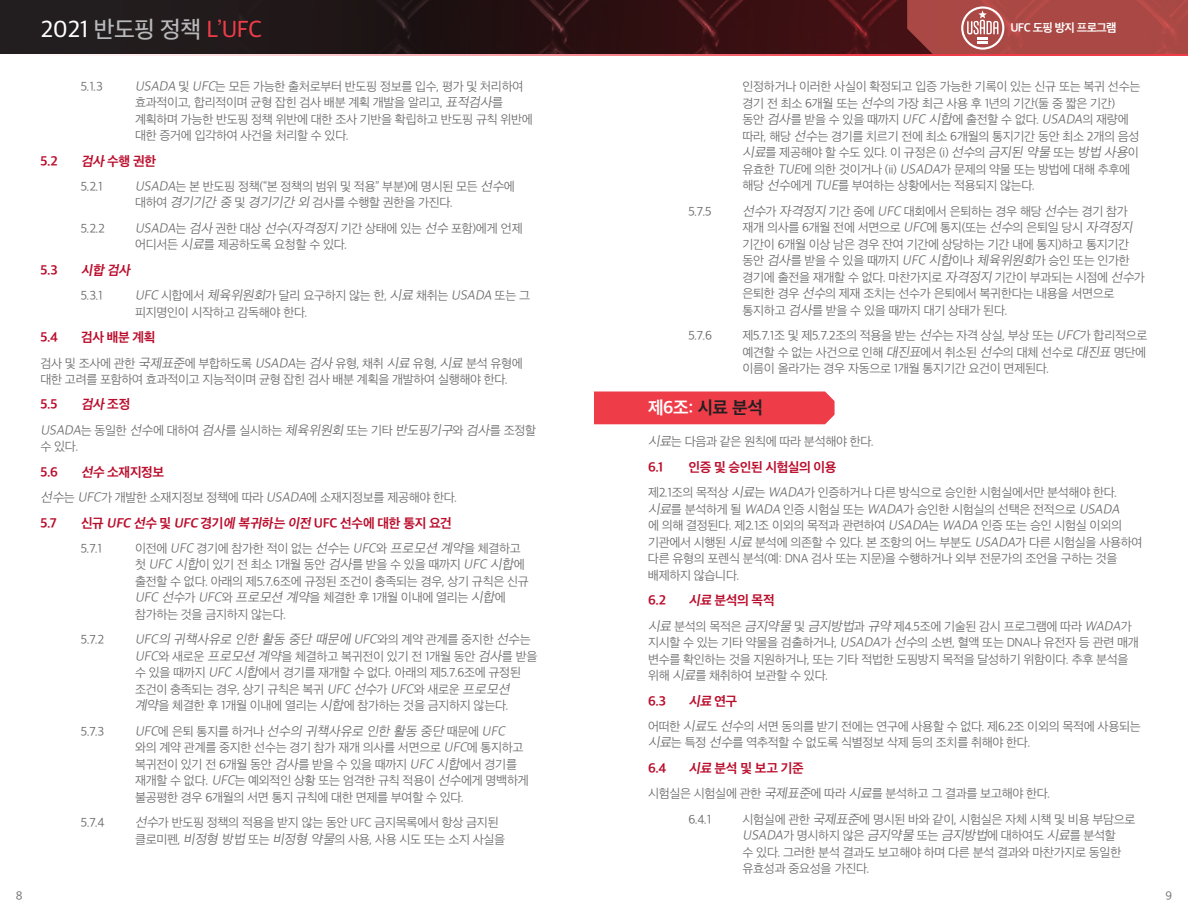
<style>
.page{position:relative;width:1188px;height:918px;background:#fff}
.page>*{position:absolute;margin:0;border:0;box-sizing:border-box;transform-origin:0 0}
.t1{font:500 24px "Apple SD Gothic Neo";letter-spacing:-.02em;color:#b8b8bb}
.t2{font:700 18px "Apple SD Gothic Neo";letter-spacing:-.02em;color:#fff}
.t3{font:700 13.5px "Apple SD Gothic Neo";letter-spacing:-.03em;color:#ba0d2c}
.t4{font:italic 300 13.5px "Apple SD Gothic Neo";color:#68686a}
.t5{font:italic 700 13.5px "Apple SD Gothic Neo";color:#ba0d2c}
.t6{font:300 12.75px/16.5px "Apple SD Gothic Neo";letter-spacing:-.025em;color:#68686a}
.t7{font:700 12px "Apple SD Gothic Neo";letter-spacing:-.05em;color:#fff}
.t8{font:300 12px "Apple SD Gothic Neo";color:#68686a}
.s1{color:#fff}
.s2{color:#ee3d49}
.s3{font-style:italic;font-size:13.5px}
.s4{font-style:italic}
.s5{font-style:normal}
.s6{font-style:normal;font-size:12.75px}
.s7{color:#231f20}
</style>
<div class="page">
<svg style="left:0;top:0;width:907px;height:54px;background:#2a1416"></svg>
<svg style="left:907px;top:0;width:281px;height:54px;background:#ab4e4a"></svg>
<div style="left:594px;top:392px;width:241px;height:32px;background:#ee3d49"></div>
<h1 class="t1" style="left:40px;top:16px;width:223px"><span class="s1">2021</span> 반도핑 정책 <span class="s2">L’UFC</span></h1>
<p class="t7" style="left:1010px;top:21px;width:108px">UFC 도핑 방지 프로그램</p>
<p class="t6" style="left:81px;top:79px;width:23px">5.1.3</p>
<p class="t6" style="left:135px;top:79px;width:399px"><span class="s3">USADA</span> 및 <span class="s3">UFC</span>는 모든 가능한 출처로부터 반도핑 정보를 입수, 평가 및 처리하여 효과적이고, 합리적이며 균형 잡힌 검사 배분 계획 개발을 알리고, <span class="s3">표적검사</span>를 계획하며 가능한 반도핑 정책 위반에 대한 조사 기반을 확립하고 반도핑 규칙 위반에 대한 증거에 입각하여 사건을 처리할 수 있다.</p>
<p class="t3" style="left:40px;top:153px;width:19px">5.2</p>
<p class="t3" style="left:81px;top:153px;width:77px"><span class="s4">검사</span> 수행 권한</p>
<p class="t6" style="left:81px;top:179px;width:23px">5.2.1</p>
<p class="t6" style="left:135px;top:179px;width:381px"><span class="s3">USADA</span>는 본 반도핑 정책(“본 정책의 범위 및 적용” 부분)에 명시된 모든 <span class="s3">선수</span>에 대하여 <span class="s3">경기기간 중</span> 및 <span class="s3">경기기간 외</span> 검사를 수행할 권한을 가진다.</p>
<p class="t6" style="left:81px;top:221px;width:26px">5.2.2</p>
<p class="t6" style="left:135px;top:221px;width:389px"><span class="s3">USADA</span>는 <span class="s3">검사</span> 권한 대상 <span class="s3">선수</span>(<span class="s3">자격정지</span> 기간 상태에 있는 <span class="s3">선수</span> 포함)에게 언제 어디서든 <span class="s3">시료</span>를 제공하도록 요청할 수 있다.</p>
<p class="t3" style="left:40px;top:263px;width:19px">5.3</p>
<p class="t5" style="left:81px;top:263px;width:53px">시합 검사</p>
<p class="t6" style="left:81px;top:288px;width:23px">5.3.1</p>
<p class="t6" style="left:135px;top:288px;width:397px"><span class="s3">UFC</span> 시합에서 <span class="s3">체육위원회</span>가 달리 요구하지 않는 한, <span class="s3">시료</span> 채취는 <span class="s3">USADA</span> 또는 그 피지명인이 시작하고 감독해야 한다.</p>
<p class="t3" style="left:40px;top:330px;width:19px">5.4</p>
<p class="t3" style="left:81px;top:330px;width:76px">검사 배분 계획</p>
<p class="t6" style="left:40px;top:355px;width:484px">검사 및 조사에 관한 <span class="s3">국제표준</span>에 부합하도록 <span class="s3">USADA</span>는 <span class="s3">검사</span> 유형, 채취 <span class="s3">시료</span> 유형, <span class="s3">시료</span> 분석 유형에 대한 고려를 포함하여 효과적이고 지능적이며 균형 잡힌 검사 배분 계획을 개발하여 실행해야 한다.</p>
<p class="t3" style="left:40px;top:397px;width:18px">5.5</p>
<p class="t5" style="left:81px;top:397px;width:51px">검사 <span class="s5">조정</span></p>
<p class="t6" style="left:40px;top:423px;width:497px"><span class="s3">USADA</span>는 동 일 한 <span class="s3">선수</span>에 대 하 여 <span class="s3">검사</span>를 실 시 하는 <span class="s3">체육위원회</span> 또 는 기 타 <span class="s3">반도핑기구</span>와 <span class="s3">검사</span>를 조 정 할 수 있다.</p>
<p class="t3" style="left:40px;top:465px;width:19px">5.6</p>
<p class="t3" style="left:81px;top:465px;width:85px"><span class="s4">선수</span> 소재지정보</p>
<p class="t6" style="left:40px;top:490px;width:418px"><span class="s3">선수</span>는 <span class="s3">UFC</span>가 개발한 소재지정보 정책에 따라 <span class="s3">USADA</span>에 소재지정보를 제공해야 한다.</p>
<p class="t3" style="left:40px;top:515px;width:18px">5.7</p>
<p class="t3" style="left:81px;top:515px;width:372px">신규 <span class="s4">UFC 선수</span> 및 <span class="s4">UFC</span> 경기<span class="s4">에 복귀하는 이전</span> UFC 선수에 대한 통지 요건</p>
<p class="t6" style="left:81px;top:541px;width:23px">5.7.1</p>
<p class="t6" style="left:135px;top:541px;width:395px">이전에 <span class="s3">UFC</span> 경기에 참가한 적이 없는 <span class="s3">선수</span>는 <span class="s3">UFC</span>와 <span class="s3">프로모션 계약</span>을 체결하고 첫 <span class="s3">UFC 시합</span>이 있기 전 최소 1개월 동안 <span class="s3">검사</span>를 받을 수 있을 때까지 <span class="s3">UFC 시합</span>에 출전할 수 없다. 아래의 제5.7.6조에 규정된 조건이 충족되는 경우, 상기 규칙은 신규 <span class="s3">UFC 선수</span>가 <span class="s3">UFC</span>와 <span class="s3">프로모션 계약</span>을 체결한 후 1개월 이내에 열리는 <span class="s3">시합</span>에 참가하는 것을 금지하지 않는다.</p>
<p class="t6" style="left:81px;top:632px;width:25px">5.7.2</p>
<p class="t4" style="left:135px;top:632px;width:397px">UFC의 귀책사유로 인한 활동 중단 때문에 UFC<span class="s6">와 의 계 약 관 계 를 중 지 한</span> 선수<span class="s6">는</span></p>
<p class="t6" style="left:135px;top:649px;width:404px"><span class="s3">UFC</span>와 새로운 <span class="s3">프로모션 계약</span>을 체결하고 복귀전이 있기 전 1개월 동안 <span class="s3">검사</span>를 받을 수 있을 때까지 <span class="s3">UFC 시합</span>에서 경기를 재개할 수 없다<span class="s3">.</span> 아래의 제5.7.6조에 규정된 조건이 충족되는 경우, 상기 규칙은 복귀 <span class="s3">UFC 선수</span>가 <span class="s3">UFC</span>와 새로운 <span class="s3">프로모션 계약</span>을 체결한 후 1개월 이내에 열리는 <span class="s3">시합</span>에 참가하는 것을 금지하지 않는다.</p>
<p class="t6" style="left:81px;top:724px;width:25px">5.7.3</p>
<p class="t4" style="left:135px;top:724px;width:374px">UFC<span class="s6">에 은 퇴 통 지 를 하 거 나</span> 선수의 귀책사유로 인한 활동 중단 <span class="s6">때 문 에</span> UFC</p>
<p class="t6" style="left:135px;top:740px;width:395px">와의 계약 관계를 중지한 선수는 경기 참가 재개 의사를 서면으로 <span class="s3">UFC</span>에 통지하고 복귀전이 있기 전 6개월 동안 <span class="s3">검사</span>를 받을 수 있을 때까지 <span class="s3">UFC 시합</span>에서 경기를 재개할 수 없다<span class="s3">. UFC</span>는 예외적인 상황 또는 엄격한 규칙 적용이 <span class="s3">선수</span>에게 명백하게 불공평한 경우 6개월의 서면 통지 규칙에 대한 면제를 부여할 수 있다.</p>
<p class="t6" style="left:81px;top:815px;width:25px">5.7.4</p>
<p class="t6" style="left:135px;top:815px;width:372px"><span class="s3">선수</span>가 반도핑 정책의 적용을 받지 않는 동안 UFC 금지목록에서 항상 금지된 클로미펜, <span class="s3">비정형 방법</span> 또는 <span class="s3">비정형 약물</span>의 사용, 사용 시도 또는 소지 사실을</p>
<p class="t6" style="left:743px;top:79px;width:399px">인정하거나 이러한 사실이 확정되고 입증 가능한 기록이 있는 신규 또는 복귀 선수는 경기 전 최소 6개월 또는 <span class="s3">선수</span>의 가장 최근 사용 후 1년의 기간(둘 중 짧은 기간)<br>동안 <span class="s3">검사</span>를 받을 수 있을 때까지 <span class="s3">UFC 시합</span>에 출전할 수 없다. <span class="s3">USADA</span>의 재량에 따라, 해당 <span class="s3">선수</span>는 경기를 치르기 전에 최소 6개월의 통지기간 동안 최소 2개의 음성 <span class="s3">시료</span>를 제공해야 할 수도 있다. 이 규정은 (i) <span class="s3">선수</span>의 <span class="s3">금지된 약물</span> 또는 <span class="s3">방법사용</span>이 유효한 <span class="s3">TUE</span>에 의한 것이거나 (ii) <span class="s3">USADA</span>가 문제의 약물 또는 방법에 대해 추후에 해당 <span class="s3">선수</span>에게 <span class="s3">TUE</span>를 부여하는 상황에서는 적용되지 않는다.</p>
<p class="t6" style="left:688px;top:204px;width:24px">5.7.5</p>
<p class="t6" style="left:743px;top:204px;width:404px"><span class="s3">선수</span>가 <span class="s3">자격정지</span> 기간 중에 <span class="s3">UFC</span> 대회에서 은퇴하는 경우 해당 <span class="s3">선수</span>는 경기 참가 재개 의사를 6개월 전에 서면으로 <span class="s3">UFC</span>에 통지(또는 <span class="s3">선수</span>의 은퇴일 당시 <span class="s3">자격정지 </span>기간이 6개월 이상 남은 경우 잔여 기간에 상당하는 기간 내에 통지)하고 통지기간 동안 <span class="s3">검사</span>를 받을 수 있을 때까지 <span class="s3">UFC 시합</span>이나 <span class="s3">체육위원회</span>가 승인 또는 인가한 경기에 출전을 재개할 수 없다. 마찬가지로 <span class="s3">자격정지</span> 기간이 부과되는 시점에 <span class="s3">선수</span>가 은퇴한 경우 <span class="s3">선수</span>의 제재 조치는 선수가 은퇴에서 복귀한다는 내용을 서면으로 통지하고 <span class="s3">검사</span>를 받을 수 있을 때까지 대기 상태가 된다.</p>
<p class="t6" style="left:688px;top:328px;width:25px">5.7.6</p>
<p class="t6" style="left:743px;top:328px;width:406px;text-align:justify">제5.7.1조 및 제5.7.2조의 적용을 받는 <span class="s3">선수</span>는 자격 상실, 부상 또는 <span class="s3">UFC</span>가 합리적으로 예견할 수 없는 사건으로 인해 <span class="s3">대진표</span>에서 취소된 <span class="s3">선수</span>의 대체 선수로 <span class="s3">대진표</span> 명단에 이름이 올라가는 경우 자동으로 1개월 통지기간 요건이 면제된다.</p>
<h2 class="t2" style="left:648px;top:398px;width:116px">제6조: <span class="s7">시료 분석</span></h2>
<p class="t6" style="left:648px;top:434px;width:227px"><span class="s3">시료</span>는 다음과 같은 원칙에 따라 분석해야 한다.</p>
<p class="t3" style="left:648px;top:460px;width:17px">6.1</p>
<p class="t3" style="left:689px;top:460px;width:150px">인증 및 승인된 시험실의 이용</p>
<p class="t6" style="left:648px;top:485px;width:496px">제2.1조의 목적상 <span class="s3">시료</span>는 <span class="s3">WADA</span>가 인증하거나 다른 방식으로 승인한 시험실에서만 분석해야 한다. <span class="s3">시료</span>를 분석하게 될 <span class="s3">WADA</span> 인증 시험실 또는 <span class="s3">WADA</span>가 승인한 시험실의 선택은 전적으로 <span class="s3">USADA<br></span>에 의해 결정된다. 제2.1조 이외의 목적과 관련하여 <span class="s3">USADA</span>는 <span class="s3">WADA</span> 인증 또는 승인 시험실 이외의 기관에서 시행된 <span class="s3">시료</span> 분석에 의존할 수 있다. 본 조항의 어느 부분도 <span class="s3">USADA</span>가 다른 시험실을 사용하여 다른 유형의 포렌식 분석(예: DNA 검사 또는 지문)을 수행하거나 외부 전문가의 조언을 구하는 것을 배제하지 않습니다.</p>
<p class="t3" style="left:648px;top:593px;width:19px">6.2</p>
<p class="t3" style="left:689px;top:593px;width:88px"><span class="s4">시료</span> 분석의 목적</p>
<p class="t6" style="left:648px;top:619px;width:492px"><span class="s3">시료</span> 분석의 목적은 <span class="s3">금지약물</span> 및 <span class="s3">금지방법</span>과 <span class="s3">규약</span> 제4.5조에 기술된 감시 프로그램에 따라 <span class="s3">WADA</span>가 지시할 수 있는 기타 약물을 검출하거나, <span class="s3">USADA</span>가 <span class="s3">선수</span>의 소변, 혈액 또는 DNA나 유전자 등 관련 매개 변수를 확인하는 것을 지원하거나, 또는 기타 적법한 도핑방지 목적을 달성하기 위함이다. 추후 분석을 위해 <span class="s3">시료</span>를 채취하여 보관할 수 있다.</p>
<p class="t3" style="left:648px;top:693px;width:20px">6.3</p>
<p class="t5" style="left:689px;top:693px;width:50px">시료 <span class="s5">연구</span></p>
<p class="t6" style="left:648px;top:719px;width:494px">어떠한 <span class="s3">시료</span>도 <span class="s3">선수</span>의 서면 동의를 받기 전에는 연구에 사용할 수 없다. 제6.2조 이외의 목적에 사용되는 <span class="s3">시료</span>는 특정 <span class="s3">선수</span>를 역추적할 수 없도록 식별정보 삭제 등의 조치를 취해야 한다.</p>
<p class="t3" style="left:648px;top:761px;width:20px">6.4</p>
<p class="t3" style="left:689px;top:761px;width:117px"><span class="s4">시료</span> 분석 및 보고 기준</p>
<p class="t6" style="left:688px;top:782px;width:363px;line-height:25.3px;text-indent:-40px">시험실은 시험실에 관한 <span class="s3">국제표준</span>에 따라 <span class="s3">시료</span>를 분석하고 그 결과를 보고해야 한다.<br>6.4.1</p>
<p class="t6" style="left:743px;top:812px;width:395px">시험실에 관한 <span class="s3">국제표준</span>에 명시된 바와 같이, 시험실은 자체 시책 및 비용 부담으로 <span class="s3">USADA</span>가 명 시 하지 않은 <span class="s3">금지약물</span> 또 는 <span class="s3">금지방법</span>에 대 하여 도 <span class="s3">시료</span>를 분석 할<br>수 있다. 그러한 분석 결과도 보고해야 하며 다른 분석 결과와 마찬가지로 동일한 유효성과 중요성을 가진다.</p>
<p class="t8" style="left:16px;top:889px;width:8px">8</p>
<p class="t8" style="left:1165px;top:889px;width:8px">9</p>
</div>
